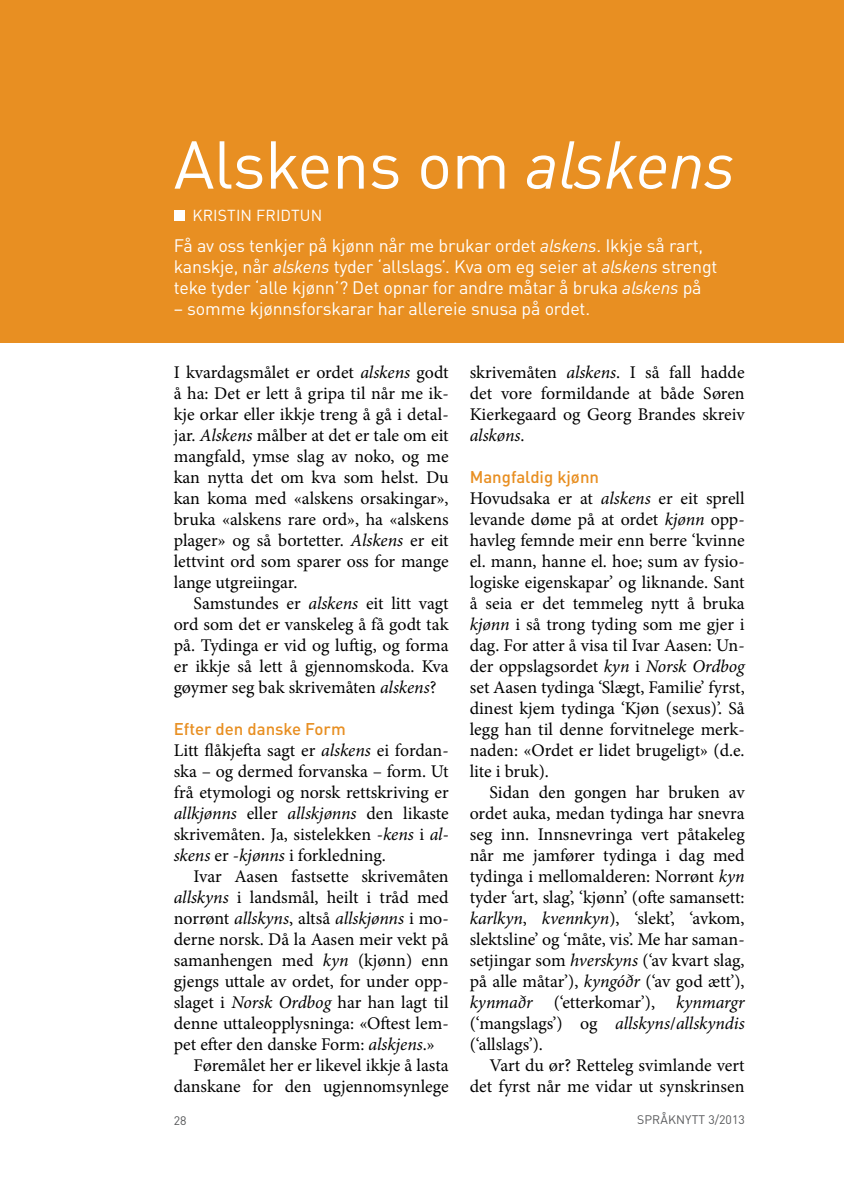
<style>
.page{position:relative;width:844px;height:1191px;background:#fff}
.page>*{position:absolute;margin:0;border:0;box-sizing:border-box;transform-origin:0 0}
.t1{font:66.5px "DINOT";letter-spacing:-.01em;color:#fff}
.t2{font:17.85px/21px "Minion Pro";color:#000;text-align:justify}
.t3{font:17.85px/21px "DINOT";letter-spacing:-.01em;color:#fff}
.t4{font:italic 17.85px "Minion Pro";letter-spacing:-.005em;color:#000}
.t5{font:500 16.8px "DINOT";color:#e88f22}
.t6{font:15.75px "DINOT";letter-spacing:.01em;color:#fff}
.t7{font:12.25px "DINOT";letter-spacing:.01em;color:#58595b}
.s1{font-style:italic}
.s2{font-style:normal}
</style>
<div class="page">
<div style="left:0;top:0;width:843px;height:342px;background:#e88f22"></div>
<div style="left:174px;top:210px;width:10px;height:11px;background:#fff"></div>
<h1 class="t1" style="left:174px;top:123px;width:562px">Alskens om <span class="s1">alskens</span></h1>
<p class="t6" style="left:192px;top:205px;width:44px">KRISTIN</p>
<p class="t6" style="left:256px;top:205px;width:19px">FRIDT</p>
<p class="t6" style="left:300px;top:205px;width:21px">UN</p>
<p class="t3" style="left:174px;top:234px;width:545px">Få av oss tenkjer på kjønn når me brukar ordet <span class="s1">alskens</span>. I kkje så rart, kanskje, når <span class="s1">alskens</span> tyder ‘allslags’. Kva om eg seier at <span class="s1">alskens</span> strengt teke tyder ‘alle kjønn’? Det opnar for andre måtar å bruka <span class="s1">alskens</span> på</p>
<p class="t3" style="left:174px;top:297px;width:418px">– somme kjønnsforskarar har allereie snusa på ordet.</p>
<p class="t2" style="left:174px;top:362px;width:276px">I kvardagsmålet er ordet <span class="s1">alskens</span> godt å ha: Det er lett å gripa til når me ik&shy;kje orkar eller ikkje treng å gå i detal&shy;jar. <span class="s1">Alskens</span> målber at det er tale om eit mangfald, ymse slag av noko, og me kan nytta det om kva som helst. Du kan koma med «alskens orsakingar», bruka «alskens rare ord», ha «alskens plager» og så bortetter. <span class="s1">Alskens</span> er eit lettvint ord som sparer oss for mange lange utgreiingar.</p>
<p class="t2" style="left:174px;top:593px;width:276px;text-indent:20px">Samstundes er <span class="s1">alskens</span> eit litt vagt ord som det er vanskeleg å få godt tak på. Tydinga er vid og luftig, og forma er ikkje så lett å gjennomskoda. Kva gøymer seg bak skrivemåten <span class="s1">alskens</span>?</p>
<p class="t5" style="left:174px;top:718px;width:173px">Efter den danske Form</p>
<p class="t2" style="left:174px;top:740px;width:276px">Litt flåkjefta sagt er <span class="s1">alskens</span> ei fordan&shy;ska – og dermed forvanska – form. Ut frå etymologi og norsk rettskriving er <span class="s1">allkjønns</span> eller <span class="s1">allskjønns</span> den likaste skrivemåten. Ja, sistelekken -<span class="s1">kens</span> i <span class="s1">al&shy;skens</span> er -<span class="s1">kjønns</span> i forkledning.</p>
<p class="t2" style="left:193px;top:866px;width:256px">Ivar Aasen fastsette skrivemåten</p>
<p class="t2" style="left:174px;top:887px;width:276px"><span class="s1">allskyns</span> i landsmål, heilt i tråd med</p>
<p class="t4" style="left:174px;top:906px;width:276px"><span class="s2">norrønt</span> allskyns<span class="s2">, altså</span> allskjønns <span class="s2">i mo-</span></p>
<p class="t2" style="left:174px;top:929px;width:276px">derne norsk. Då la Aasen meir vekt på</p>
<p class="t2" style="left:174px;top:950px;width:276px">samanhengen med <span class="s1">kyn</span> (kjønn) enn</p>
<p class="t2" style="left:174px;top:971px;width:276px">gjengs uttale av ordet, for under opp-</p>
<p class="t2" style="left:174px;top:992px;width:276px">slaget i <span class="s1">Norsk Ordbog</span> har han lagt til</p>
<p class="t2" style="left:174px;top:1013px;width:276px">denne uttaleopplysninga: «Oftest lem-</p>
<p class="t2" style="left:174px;top:1034px;width:262px">pet efter den danske Form: <span class="s1">alskjens</span>.»</p>
<p class="t2" style="left:193px;top:1055px;width:256px">Føremålet her er likevel ikkje å lasta</p>
<p class="t2" style="left:174px;top:1076px;width:276px">danskane for den ugjennomsynlege</p>
<p class="t2" style="left:469px;top:362px;width:276px">skrivemåten <span class="s1">alskens</span>. I så fall hadde det vore formildande at både Søren Kierkegaard og Georg Brandes skreiv <span class="s1">alskøns</span>.</p>
<p class="t5" style="left:469px;top:466px;width:131px">Mangfaldig kjønn</p>
<p class="t2" style="left:469px;top:488px;width:276px">Hovudsaka er at <span class="s1">alskens</span> er eit sprell levande døme på at ordet <span class="s1">kjønn</span> opp&shy;havleg femnde meir enn berre ‘kvinne el. mann, hanne el. hoe; sum av fysio&shy;logiske eigenskapar’ og liknande. Sant å seia er det temmeleg nytt å bruka <span class="s1">kjønn</span> i så trong tyding som me gjer i dag. For atter å visa til Ivar Aasen: Un&shy;der oppslagsordet <span class="s1">kyn</span> i <span class="s1">Norsk Ordbog </span>set Aasen tydinga ‘Slægt, Familie’ fyrst, dinest kjem tydinga ‘Kjøn (sexus)’. Så legg han til denne forvitnelege merk&shy;naden: «Ordet er lidet brugeligt» (d.e. lite i bruk).</p>
<p class="t2" style="left:469px;top:782px;width:276px;text-indent:20px">Sidan den gongen har bruken av ordet auka, medan tydinga har snevra seg inn. Innsnevringa vert påtakeleg når me jamfører tydinga i dag med tydinga i mellomalderen: Norrønt <span class="s1">kyn </span>tyder ‘art, slag’, ‘kjønn’ (ofte samansett: <span class="s1">karlkyn</span>, <span class="s1">kvennkyn</span>), ‘slekt’, ‘avkom, slektsline’ og ‘måte, vis’. Me har saman&shy;setjingar som <span class="s1">hverskyns</span> (‘av kvart slag, på alle måtar’), <span class="s1">kyngóðr</span> (‘av god ætt’), <span class="s1">kynmaðr</span> (‘etterkomar’), <span class="s1">kynmargr </span>(‘mangslags’) og <span class="s1">allskyns</span>/<span class="s1">allskyndis </span>(‘allslags’).</p>
<p class="t2" style="left:469px;top:1055px;width:276px;text-align:right">Vart du ør? Retteleg svimlande vert det fyrst når me vidar ut synskrinsen</p>
<p class="t7" style="left:174px;top:1112px;width:14px">28</p>
<p class="t7" style="left:637px;top:1111px;width:109px">SPRÅRÅKNYTT 3/2013</p>
<p class="t7" style="left:698px;top:1112px;width:8px">T</p>
</div>
